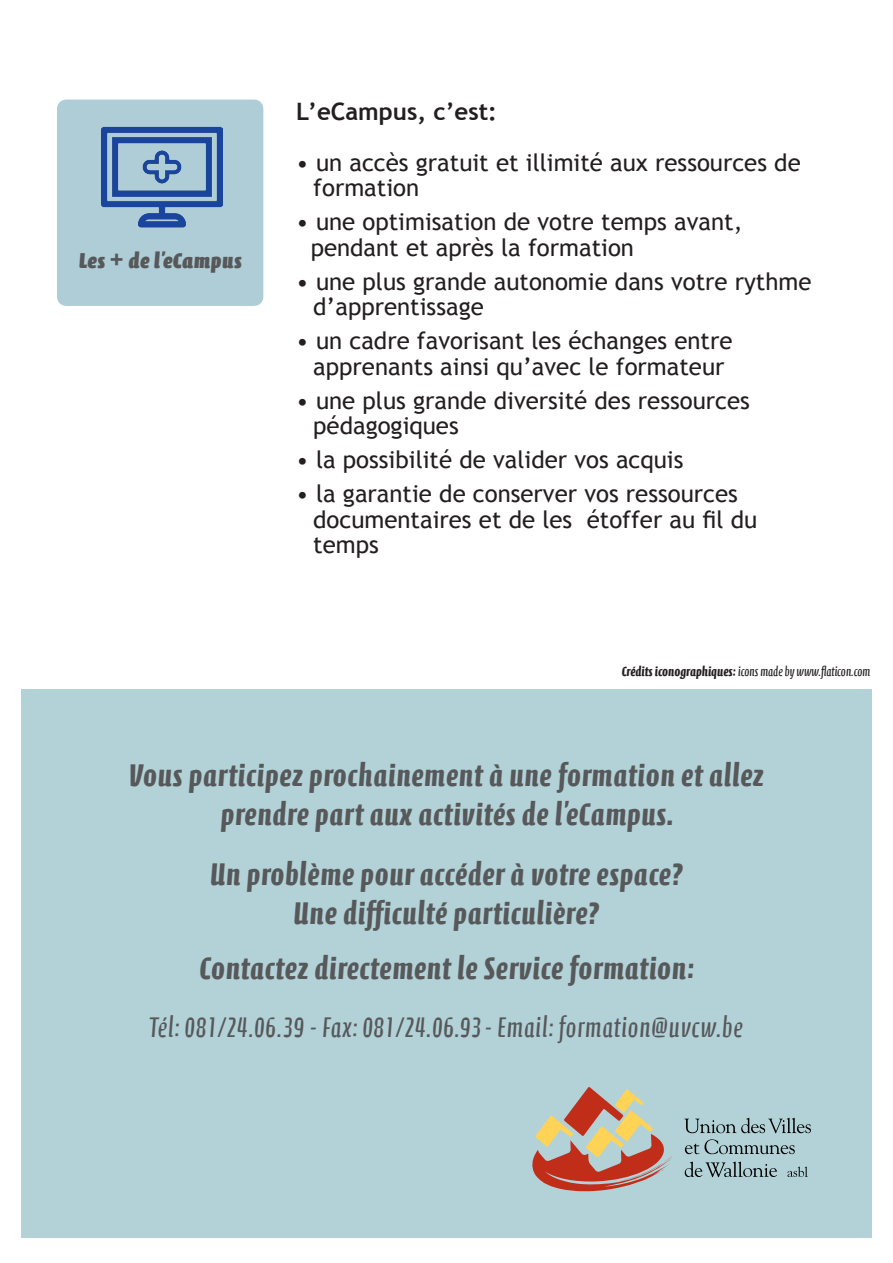
<style>
.page{position:relative;width:893px;height:1263px;background:#fff}
.page>*{position:absolute;margin:0;border:0;box-sizing:border-box;transform-origin:0 0}
.t1{font:700 31.5px/39px "Calcite Pro";letter-spacing:.02em;color:#57585a;text-align:center}
.t2{font:28.5px "Calcite Pro";letter-spacing:.03em;color:#57585a}
.t3{font:24px/25.5px "Trebuchet MS";color:#231f20}
.t4{font:700 24px "Trebuchet MS";color:#231f20}
.t5{font:900 21.6px "Calcite Pro";letter-spacing:.02em;color:#57585a}
.t6{font:13.5px "Calcite Pro";color:#231f20}
.s1{font-weight:700;font-size:28.8px}
.s2{font-weight:700}
</style>
<div class="page">
<div style="left:21px;top:689px;width:851px;height:548px;background:#b2d2d8"></div>
<svg style="left:532px;top:1087px;width:140px;height:105px"></svg>
<svg style="left:684px;top:1118px;width:127px;height:15px"></svg>
<svg style="left:685px;top:1139px;width:110px;height:15px"></svg>
<svg style="left:685px;top:1161px;width:92px;height:16px"></svg>
<svg style="left:787px;top:1166px;width:21px;height:11px"></svg>
<div style="left:66px;top:109px;width:188px;height:188px;background:#afcdd6"></div>
<div style="left:57px;top:100px;width:206px;height:206px;border:18px solid #afcdd6"></div>
<img style="left:102px;top:117px;width:120px;height:111px">
<p class="t5" style="left:79px;top:248px;width:164px">Les <span class="s1">+</span> de l’eCampus</p>
<p class="t4" style="left:296px;top:96px;width:202px">L’eCampus, c’est:</p>
<p class="t3" style="left:313px;top:150px;width:489px;text-indent:-17px">• un accès gratuit et illimité aux ressources de formation</p>
<p class="t3" style="left:311px;top:209px;width:433px;text-indent:-14px">• une optimisation de votre temps avant, pendant et après la formation</p>
<p class="t3" style="left:313px;top:269px;width:500px;text-indent:-17px">• une plus grande autonomie dans votre rythme d’apprentissage</p>
<p class="t3" style="left:296px;top:328px;width:438px;text-align:center">• un cadre favorisant les échanges entre apprenants ainsi qu’avec le formateur</p>
<p class="t3" style="left:313px;top:388px;width:438px;text-indent:-17px">• une plus grande diversité des ressources pédagogiques</p>
<p class="t3" style="left:296px;top:447px;width:389px">• la possibilité de valider vos acquis</p>
<p class="t3" style="left:313px;top:481px;width:445px;text-indent:-17px">• la garantie de conserver vos ressources documentaires et de les étoffer au fil du temps</p>
<p class="t6" style="left:622px;top:663px;width:250px"><span class="s2">Crédits iconographiques:</span> icons made by www.flaticon.com</p>
<h1 class="t1" style="left:129px;top:756px;width:637px">Vous participez prochainement à une formation et allez prendre part aux activités de l’eCampus.</h1>
<h1 class="t1" style="left:210px;top:855px;width:474px">Un problème pour accéder à votre espace?<br>Une difficulté particulière?</h1>
<h1 class="t1" style="left:200px;top:948px;width:496px">Contactez directement le Service formation:</h1>
<p class="t2" style="left:150px;top:1011px;width:595px">Tél: 081/24.06.39 - Fax: 081/24.06.93 - Email: formation@uvcw.be</p>
</div>
